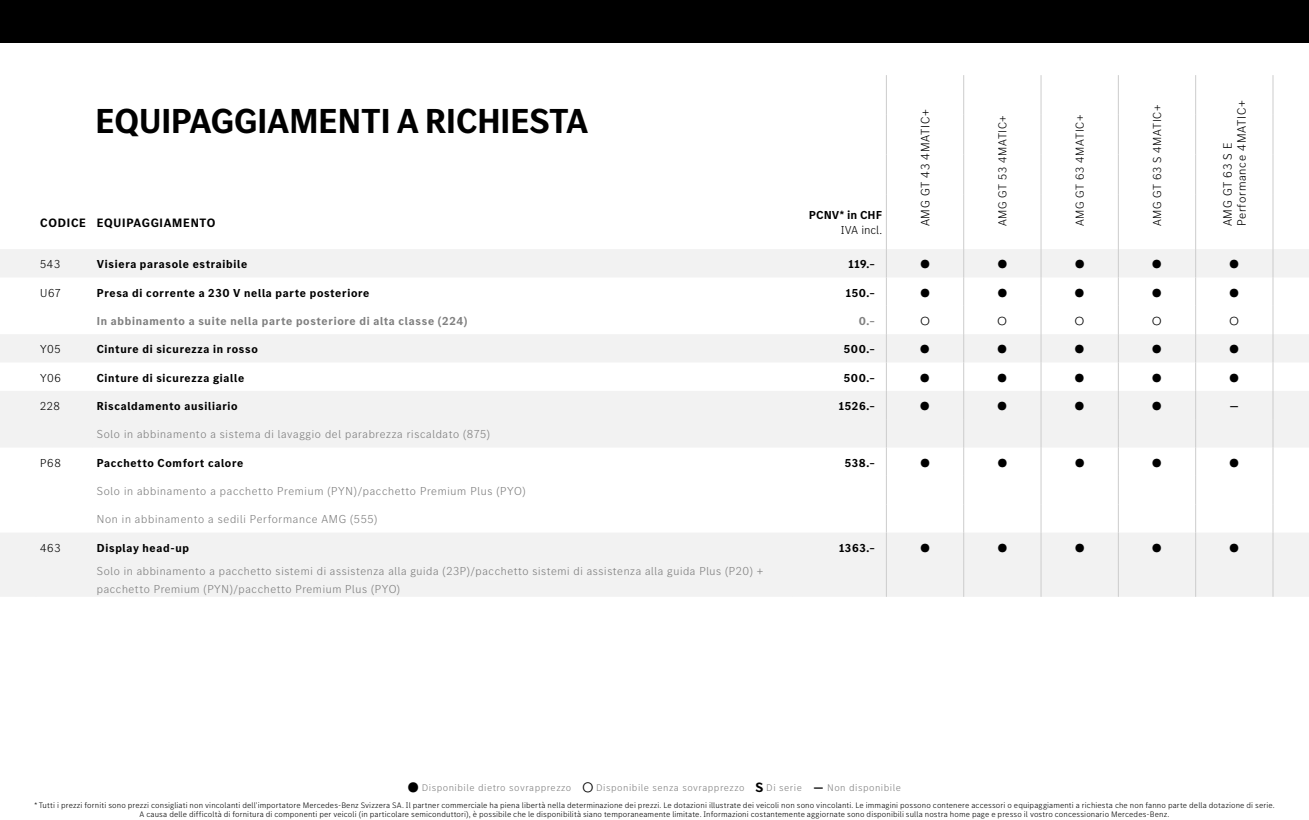
<style>
.page{position:relative;width:1309px;height:820px;background:#fff}
.page>*{position:absolute;margin:0;border:0;box-sizing:border-box;transform-origin:0 0}
.t1{font:700 36px "MB Corpo S Title";color:#000}
.t2{font:300 12.6px/14px "MB Corpo S Title";letter-spacing:.06em;color:#000}
.t3{font:700 12.6px "MB Corpo S Title";letter-spacing:.06em;color:#000}
.t4{font:300 12px/18px "MB Corpo S Title";letter-spacing:.055em;color:#808080}
.t5{font:700 12px "MB Corpo S Title";letter-spacing:.06em;color:#000}
.t6{font:300 12px "MB Corpo S Title";letter-spacing:.06em;color:#000}
.t7{font:700 12px "MB Corpo S Title";letter-spacing:.06em;color:#808080}
.t8{font:700 12px "MB Corpo S Text";color:#000}
.t9{font:300 12px "MB Corpo S Text";letter-spacing:-.01em;color:#000}
.t10{font:700 12px "MB Corpo S Title";letter-spacing:.06em;color:#000;scale:1.85 1}
.t11{font:300 10px "MB Corpo S Text";letter-spacing:.05em;color:#808080}
.t12{font:300 8.2px/8.5px "MB Corpo S Text";letter-spacing:.01em;color:#000;text-align:center}
.s1{font-family:"MB Corpo S Title";font-weight:700;font-size:14px;color:#000}
</style>
<div class="page">
<div style="left:0;top:0;width:1309px;height:43px;background:#000"></div>
<svg style="left:0;top:249px;width:793px;height:348px;fill:#f3f3f3"></svg>
<svg style="left:793px;top:249px;width:516px;height:348px;fill:#f3f3f3"></svg>
<hr style="left:886px;top:75px;width:1px;height:40px;background:#ccc">
<hr style="left:963px;top:75px;width:1px;height:40px;background:#ccc">
<hr style="left:1041px;top:75px;width:1px;height:40px;background:#ccc">
<hr style="left:1118px;top:75px;width:1px;height:40px;background:#ccc">
<hr style="left:1195px;top:75px;width:1px;height:40px;background:#ccc">
<hr style="left:1272px;top:75px;width:2px;height:40px;background:#ccc">
<hr style="left:886px;top:115px;width:1px;height:39px;background:#ccc">
<hr style="left:963px;top:115px;width:1px;height:39px;background:#ccc">
<hr style="left:1041px;top:115px;width:1px;height:39px;background:#ccc">
<hr style="left:1118px;top:115px;width:1px;height:39px;background:#ccc">
<hr style="left:1195px;top:115px;width:1px;height:39px;background:#ccc">
<hr style="left:1272px;top:115px;width:2px;height:39px;background:#ccc">
<hr style="left:886px;top:154px;width:1px;height:40px;background:#ccc">
<hr style="left:963px;top:154px;width:1px;height:40px;background:#ccc">
<hr style="left:1041px;top:154px;width:1px;height:40px;background:#ccc">
<hr style="left:1118px;top:154px;width:1px;height:40px;background:#ccc">
<hr style="left:1195px;top:154px;width:1px;height:40px;background:#ccc">
<hr style="left:1272px;top:154px;width:2px;height:40px;background:#ccc">
<hr style="left:963px;top:194px;width:1px;height:55px;background:#ccc">
<hr style="left:1041px;top:194px;width:1px;height:55px;background:#ccc">
<hr style="left:1118px;top:194px;width:1px;height:55px;background:#ccc">
<hr style="left:1195px;top:194px;width:1px;height:55px;background:#ccc">
<hr style="left:1272px;top:194px;width:2px;height:55px;background:#ccc">
<hr style="left:1272px;top:249px;width:2px;height:28px;background:#ccc">
<hr style="left:1272px;top:277px;width:2px;height:29px;background:#ccc">
<hr style="left:1272px;top:306px;width:2px;height:28px;background:#ccc">
<hr style="left:1272px;top:334px;width:2px;height:29px;background:#ccc">
<hr style="left:1272px;top:363px;width:2px;height:28px;background:#ccc">
<hr style="left:1272px;top:391px;width:2px;height:28px;background:#ccc">
<hr style="left:1272px;top:419px;width:2px;height:29px;background:#ccc">
<hr style="left:1272px;top:448px;width:2px;height:28px;background:#ccc">
<hr style="left:1272px;top:476px;width:2px;height:28px;background:#ccc">
<hr style="left:1272px;top:504px;width:2px;height:29px;background:#ccc">
<svg style="left:886px;top:249px;width:1px;height:312px"></svg>
<svg style="left:963px;top:249px;width:1px;height:312px"></svg>
<svg style="left:1041px;top:249px;width:1px;height:312px"></svg>
<svg style="left:1118px;top:249px;width:1px;height:312px"></svg>
<svg style="left:1195px;top:249px;width:1px;height:312px"></svg>
<hr style="left:1272px;top:533px;width:2px;height:28px;background:#ccc">
<hr style="left:886px;top:561px;width:1px;height:36px;background:#ccc">
<hr style="left:963px;top:561px;width:1px;height:36px;background:#ccc">
<hr style="left:1041px;top:561px;width:1px;height:36px;background:#ccc">
<hr style="left:1118px;top:561px;width:1px;height:36px;background:#ccc">
<hr style="left:1195px;top:561px;width:1px;height:36px;background:#ccc">
<hr style="left:1272px;top:561px;width:2px;height:36px;background:#ccc">
<hr style="left:886px;top:194px;width:1px;height:55px;background:#ccc">
<h1 class="t1" style="left:96px;top:97px;width:494px">EQUIPAGGIAMENTI A RICHIESTA</h1>
<h2 class="t3" style="left:40px;top:214px;width:177px">CODICE EQUIPAGGIAMENTO</h2>
<h3 class="t8" style="left:809px;top:207px;width:75px">PCNV* in CHF</h3>
<h3 class="t9" style="left:841px;top:222px;width:43px">IVA incl.</h3>
<h2 class="t2" style="left:918px;top:226px;width:119px;rotate:-90deg">AMG GT 43 4MATIC+</h2>
<h3 class="t6" style="left:995px;top:226px;width:113px;rotate:-90deg">AMG GT 53 4MATIC+</h3>
<h3 class="t6" style="left:1072px;top:226px;width:113px;rotate:-90deg">AMG GT 63 4MATIC+</h3>
<h3 class="t6" style="left:1150px;top:226px;width:123px;rotate:-90deg">AMG GT 63 S 4MATIC+</h3>
<h2 class="t2" style="left:1220px;top:226px;width:127px;rotate:-90deg">AMG GT 63 S E<br>Performance 4MATIC+</h2>
<h3 class="t6" style="left:40px;top:257px;width:21px">543</h3>
<h3 class="t5" style="left:97px;top:256px;width:152px">Visiera parasole estraibile</h3>
<h3 class="t5" style="left:849px;top:256px;width:28px">119.–</h3>
<h3 class="t5" style="left:920px;top:256px;width:11px">●</h3>
<h3 class="t5" style="left:998px;top:256px;width:11px">●</h3>
<h3 class="t5" style="left:1075px;top:256px;width:11px">●</h3>
<h3 class="t5" style="left:1152px;top:256px;width:11px">●</h3>
<h3 class="t5" style="left:1230px;top:256px;width:11px">●</h3>
<h3 class="t6" style="left:40px;top:285px;width:22px">U67</h3>
<h3 class="t5" style="left:97px;top:285px;width:274px">Presa di corrente a 230 V nella parte posteriore</h3>
<h3 class="t5" style="left:846px;top:285px;width:31px">150.–</h3>
<h3 class="t5" style="left:920px;top:285px;width:11px">●</h3>
<h3 class="t5" style="left:998px;top:285px;width:11px">●</h3>
<h3 class="t5" style="left:1075px;top:285px;width:11px">●</h3>
<h3 class="t5" style="left:1152px;top:285px;width:11px">●</h3>
<h3 class="t5" style="left:1230px;top:285px;width:11px">●</h3>
<h3 class="t7" style="left:97px;top:313px;width:372px">In abbinamento a suite nella parte posteriore di alta classe (224)</h3>
<h3 class="t7" style="left:859px;top:313px;width:18px">0.–</h3>
<h3 class="t5" style="left:920px;top:313px;width:11px">○</h3>
<h3 class="t5" style="left:998px;top:313px;width:11px">○</h3>
<h3 class="t5" style="left:1075px;top:313px;width:11px">○</h3>
<h3 class="t5" style="left:1152px;top:313px;width:11px">○</h3>
<h3 class="t5" style="left:1230px;top:313px;width:11px">○</h3>
<h3 class="t6" style="left:40px;top:342px;width:22px">Y05</h3>
<h3 class="t5" style="left:97px;top:341px;width:163px">Cinture di sicurezza in rosso</h3>
<h3 class="t5" style="left:844px;top:341px;width:33px">500.–</h3>
<h3 class="t5" style="left:920px;top:341px;width:11px">●</h3>
<h3 class="t5" style="left:998px;top:341px;width:11px">●</h3>
<h3 class="t5" style="left:1075px;top:341px;width:11px">●</h3>
<h3 class="t5" style="left:1152px;top:341px;width:11px">●</h3>
<h3 class="t5" style="left:1230px;top:341px;width:11px">●</h3>
<h3 class="t6" style="left:40px;top:370px;width:22px">Y06</h3>
<h3 class="t5" style="left:97px;top:370px;width:149px">Cinture di sicurezza gialle</h3>
<h3 class="t5" style="left:844px;top:370px;width:33px">500.–</h3>
<h3 class="t5" style="left:920px;top:370px;width:11px">●</h3>
<h3 class="t5" style="left:998px;top:370px;width:11px">●</h3>
<h3 class="t5" style="left:1075px;top:370px;width:11px">●</h3>
<h3 class="t5" style="left:1152px;top:370px;width:11px">●</h3>
<h3 class="t5" style="left:1230px;top:370px;width:11px">●</h3>
<h3 class="t6" style="left:40px;top:398px;width:21px">228</h3>
<h3 class="t5" style="left:97px;top:398px;width:142px">Riscaldamento ausiliario</h3>
<h3 class="t5" style="left:839px;top:398px;width:38px">1526.–</h3>
<h3 class="t5" style="left:920px;top:398px;width:11px">●</h3>
<h3 class="t5" style="left:998px;top:398px;width:11px">●</h3>
<h3 class="t5" style="left:1075px;top:398px;width:11px">●</h3>
<h3 class="t5" style="left:1152px;top:398px;width:11px">●</h3>
<h3 class="t10" style="left:1229px;top:398px;width:7px">–</h3>
<h3 class="t4" style="left:97px;top:425px;width:395px">Solo in abbinamento a sistema di lavaggio del parabrezza riscaldato (875)</h3>
<h3 class="t6" style="left:40px;top:455px;width:22px">P68</h3>
<h3 class="t5" style="left:97px;top:455px;width:148px">Pacchetto Comfort calore</h3>
<h3 class="t5" style="left:845px;top:455px;width:32px">538.–</h3>
<h3 class="t5" style="left:920px;top:455px;width:11px">●</h3>
<h3 class="t5" style="left:998px;top:455px;width:11px">●</h3>
<h3 class="t5" style="left:1075px;top:455px;width:11px">●</h3>
<h3 class="t5" style="left:1152px;top:455px;width:11px">●</h3>
<h3 class="t5" style="left:1230px;top:455px;width:11px">●</h3>
<h3 class="t4" style="left:97px;top:481px;width:430px">Solo in abbinamento a pacchetto Premium (PYN)/pacchetto Premium Plus (PYO)</h3>
<h3 class="t4" style="left:97px;top:510px;width:282px">Non in abbinamento a sedili Performance AMG (555)</h3>
<h3 class="t6" style="left:40px;top:540px;width:22px">463</h3>
<h3 class="t5" style="left:97px;top:540px;width:94px">Display head-up</h3>
<h3 class="t5" style="left:839px;top:540px;width:37px">1363.–</h3>
<h3 class="t5" style="left:920px;top:540px;width:11px">●</h3>
<h3 class="t5" style="left:998px;top:540px;width:11px">●</h3>
<h3 class="t5" style="left:1075px;top:540px;width:11px">●</h3>
<h3 class="t5" style="left:1152px;top:540px;width:11px">●</h3>
<h3 class="t5" style="left:1230px;top:540px;width:11px">●</h3>
<h3 class="t4" style="left:97px;top:561px;width:668px">Solo in abbinamento a pacchetto sistemi di assistenza alla guida (23P)/pacchetto sistemi di assistenza alla guida Plus (P20) + pacchetto Premium (PYN)/pacchetto Premium Plus (PYO)</h3>
<p class="t11" style="left:408px;top:781px;width:495px"><span class="s1">●</span> Disponibile dietro sovrapprezzo <span class="s1">○</span> Disponibile senza sovrapprezzo <span class="s1">S</span> Di serie <span class="s1">–</span> Non disponibile</p>
<p class="t12" style="left:34px;top:801px;width:1242px">* Tutti i prezzi forniti sono prezzi consigliati non vincolanti dell’importatore Mercedes-Benz Svizzera SA. Il partner commerciale ha piena libertà nella determinazione dei prezzi. Le dotazioni illustrate dei veicoli non sono vincolanti. Le immagini possono contenere accessori o equipaggiamenti a richiesta che non fanno parte della dotazione di serie.<br>A causa delle difficoltà di fornitura di componenti per veicoli (in particolare semiconduttori), è possibile che le disponibilità siano temporaneamente limitate. Informazioni costantemente aggiornate sono disponibili sulla nostra home page e presso il vostro concessionario Mercedes-Benz.</p>
</div>
